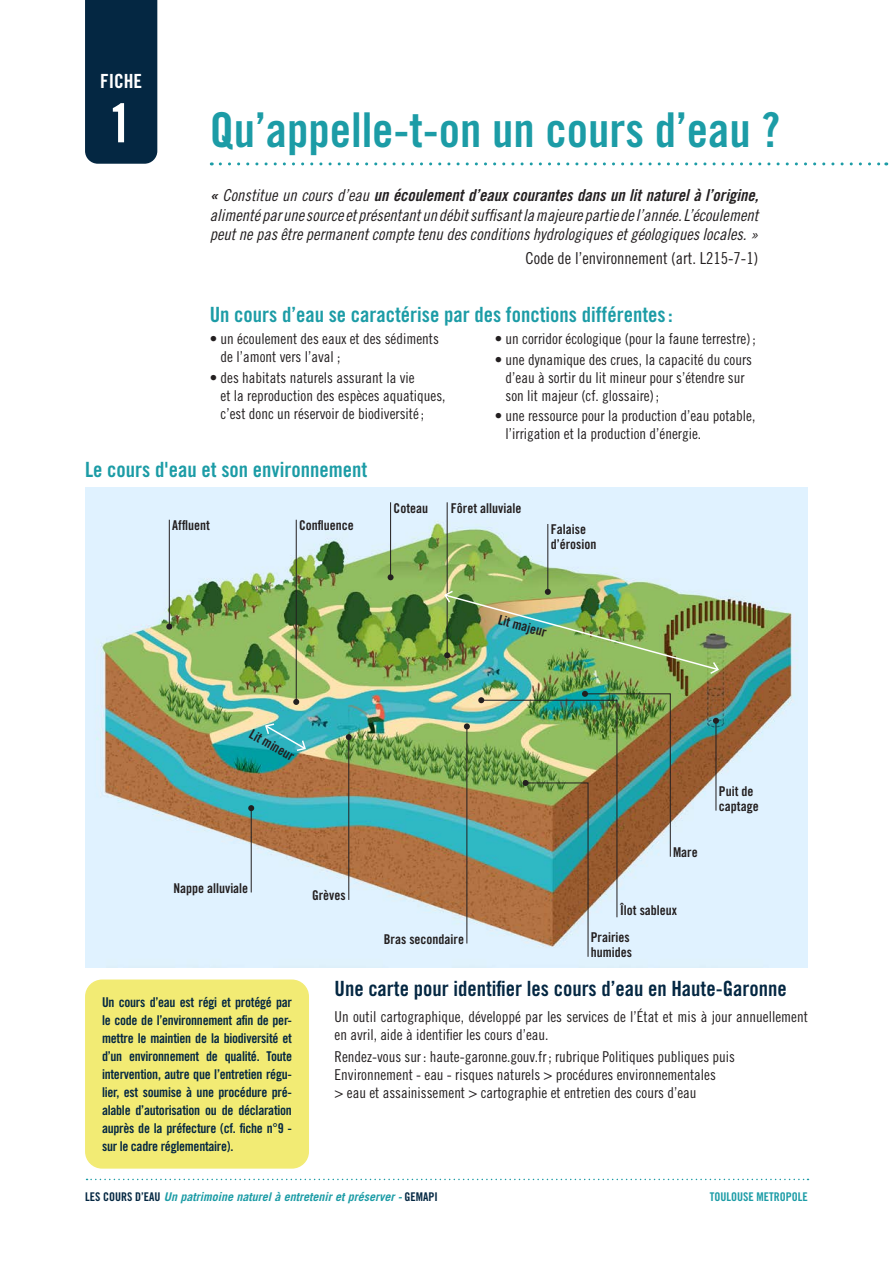
<style>
.page{position:relative;width:893px;height:1263px;background:#fff}
.page>*{position:absolute;margin:0;border:0;box-sizing:border-box;transform-origin:0 0}
.t1{font:53.55px "Trade Gothic Bold Cond Twenty";color:#fff}
.t2{font:48px "Trade Gothic Bold Cond Twenty";color:#1c9ca6}
.t3{font:21px "Trade Gothic Bold Cond Twenty";color:#1c9ca6}
.t4{font:21px "Trade Gothic Bold Cond Twenty";color:#042742}
.t5{font:19.5px "Trade Gothic Bold Cond Twenty";color:#fff}
.t6{font:16.5px/19.5px "Trade Gothic Cond Eighteen Obl";color:#231f20}
.t7{font:16.5px "Trade Gothic Bold Cond Twenty Obl";color:#231f20}
.t8{font:16.5px "Trade Gothic Cond Eighteen";color:#231f20}
.t9{font:15px/18px "Trade Gothic Cond Eighteen";color:#231f20}
.t10{font:13.5px/18px "Trade Gothic Bold Cond Twenty";letter-spacing:-.02em;color:#042742;text-align:justify}
.t11{font:13.5px/15px "Trade Gothic Bold Cond Twenty";color:#231f20}
.t12{font:italic 700 12px "Trade Gothic";color:#1c9ca6}
.t13{font:12px "Trade Gothic Bold Cond Twenty";color:#1c9ca6}
.s1{font-family:"Trade Gothic Cond Eighteen Obl"}
.s2{font-family:"Trade Gothic Bold Cond Twenty";font-weight:400;font-style:normal;color:#042742}
</style>
<div class="page">
<div style="left:85px;top:0;width:72px;height:164px;background:#042742"></div>
<svg style="left:220px;top:162px;width:667px;height:3px"></svg>
<img style="left:85px;top:488px;width:723px;height:479px">
<svg style="left:87px;top:1179px;width:721px;height:1px"></svg>
<div style="left:85px;top:979px;width:224px;height:189px;background:#f2eb74;border-radius:17px"></div>
<hr style="left:547px;top:524px;width:1px;height:68px;background:#231f20">
<hr style="left:296px;top:520px;width:1px;height:182px;background:#231f20">
<svg style="left:293px;top:699px;width:6px;height:6px"></svg>
<hr style="left:447px;top:502px;width:1px;height:153px;background:#231f20">
<hr style="left:390px;top:502px;width:1px;height:75px;background:#231f20">
<svg style="left:388px;top:574px;width:6px;height:6px"></svg>
<hr style="left:169px;top:520px;width:1px;height:107px;background:#231f20">
<svg style="left:166px;top:624px;width:6px;height:6px"></svg>
<hr style="left:251px;top:808px;width:1px;height:84px;background:#231f20">
<svg style="left:248px;top:805px;width:6px;height:6px"></svg>
<hr style="left:716px;top:721px;width:1px;height:90px;background:#231f20">
<svg style="left:713px;top:718px;width:6px;height:6px"></svg>
<img style="left:478px;top:691px;width:193px;height:266px">
<hr style="left:348px;top:737px;width:1px;height:163px;background:#231f20">
<svg style="left:346px;top:734px;width:6px;height:6px"></svg>
<hr style="left:466px;top:726px;width:1px;height:217px;background:#231f20">
<svg style="left:464px;top:723px;width:6px;height:6px"></svg>
<svg style="left:264px;top:722px;width:43px;height:30px"></svg>
<img style="left:443px;top:589px;width:277px;height:86px">
<h3 class="t5" style="left:100px;top:69px;width:44px">FICHE</h3>
<h1 class="t1" style="left:109px;top:91px;width:25px">1</h1>
<h2 class="t2" style="left:210px;top:100px;width:572px">Qu’appelle-t-on un cours d’eau ?</h2>
<p class="t7" style="left:210px;top:186px;width:550px">« <span class="s1">Constitue un cours d’eau</span> un écoulement d’eaux courantes dans un lit naturel à l’origine,</p>
<p class="t6" style="left:210px;top:205px;width:550px">alimenté par une source et présentant un débit suffisant la majeure partie de l’année. L’écoulement peut ne pas être permanent compte tenu des conditions hydrologiques et géologiques locales. »</p>
<p class="t8" style="left:526px;top:249px;width:234px">Code de l’environnement (art. L215-7-1)</p>
<h3 class="t3" style="left:210px;top:302px;width:465px">Un cours d’eau se caractérise par des fonctions différentes:</h3>
<p class="t9" style="left:221px;top:330px;width:220px;text-indent:-11px">• un écoulement des eaux et des sédiments de l’amont vers l’aval ;</p>
<p class="t9" style="left:221px;top:368px;width:226px;text-indent:-11px">• des habitats naturels assurant la vie<br>et la reproduction des espèces aquatiques, c’est donc un réservoir de biodiversité;</p>
<p class="t9" style="left:495px;top:330px;width:262px">• un corridor écologique (pour la faune terrestre);</p>
<p class="t9" style="left:505px;top:350px;width:248px;text-indent:-11px">• une dynamique des crues, la capacité du cours d’eau à sortir du lit mineur pour s’étendre sur son lit majeur (cf. glossaire);</p>
<p class="t9" style="left:505px;top:406px;width:251px;text-indent:-11px">• une ressource pour la production d’eau potable, l’irrigation et la production d’énergie.</p>
<h3 class="t3" style="left:85px;top:456px;width:284px">Le cours d'eau et son environnement</h3>
<p class="t11" style="left:172px;top:518px;width:39px">Affluent</p>
<p class="t11" style="left:299px;top:518px;width:56px">Confluence</p>
<p class="t11" style="left:394px;top:500px;width:36px">Coteau</p>
<p class="t11" style="left:451px;top:500px;width:72px">Fôret alluviale</p>
<p class="t11" style="left:551px;top:522px;width:47px">Falaise d’érosion</p>
<p class="t11" style="left:501px;top:612px;width:51px;rotate:15deg">Lit majeur</p>
<p class="t11" style="left:254px;top:726px;width:51px;rotate:30deg">Lit mineur</p>
<p class="t11" style="left:173px;top:880px;width:76px">Nappe alluviale</p>
<p class="t11" style="left:312px;top:887px;width:35px">Grèves</p>
<p class="t11" style="left:384px;top:931px;width:82px">Bras secondaire</p>
<p class="t11" style="left:673px;top:844px;width:26px">Mare</p>
<p class="t11" style="left:620px;top:903px;width:58px">Îlot sableux</p>
<p class="t11" style="left:591px;top:929px;width:43px">Prairies humides</p>
<p class="t11" style="left:719px;top:784px;width:41px">Puit de captage</p>
<h3 class="t4" style="left:334px;top:975px;width:454px">Une carte pour identifier les cours d’eau en Haute-Garonne</h3>
<p class="t9" style="left:334px;top:1007px;width:475px">Un outil cartographique, développé par les services de l’État et mis à jour annuellement en avril, aide à identifier les cours d’eau.</p>
<p class="t9" style="left:334px;top:1048px;width:402px">Rendez-vous sur: haute-garonne.gouv.fr; rubrique Politiques publiques puis<br>Environnement - eau - risques naturels &gt; procédures environnementales<br>&gt; eau et assainissement &gt; cartographie et entretien des cours d’eau</p>
<p class="t10" style="left:102px;top:993px;width:191px">Un cours d’eau est régi et protégé par le code de l’environnement afin de per&shy;mettre le maintien de la biodiversité et d’un environnement de qualité. Toute intervention, autre que l’entretien régu&shy;lier, est soumise à une procédure pré&shy;alable d’autorisation ou de déclaration auprès de la préfecture (cf. fiche n°9 - sur le cadre réglementaire).</p>
<p class="t12" style="left:85px;top:1189px;width:354px"><span class="s2">LES COURS D’EAU</span> Un patrimoine naturel à entretenir et préserver - <span class="s2">GEMAPI</span></p>
<p class="t13" style="left:710px;top:1189px;width:99px">TOULOUSE METROPOLE</p>
</div>
